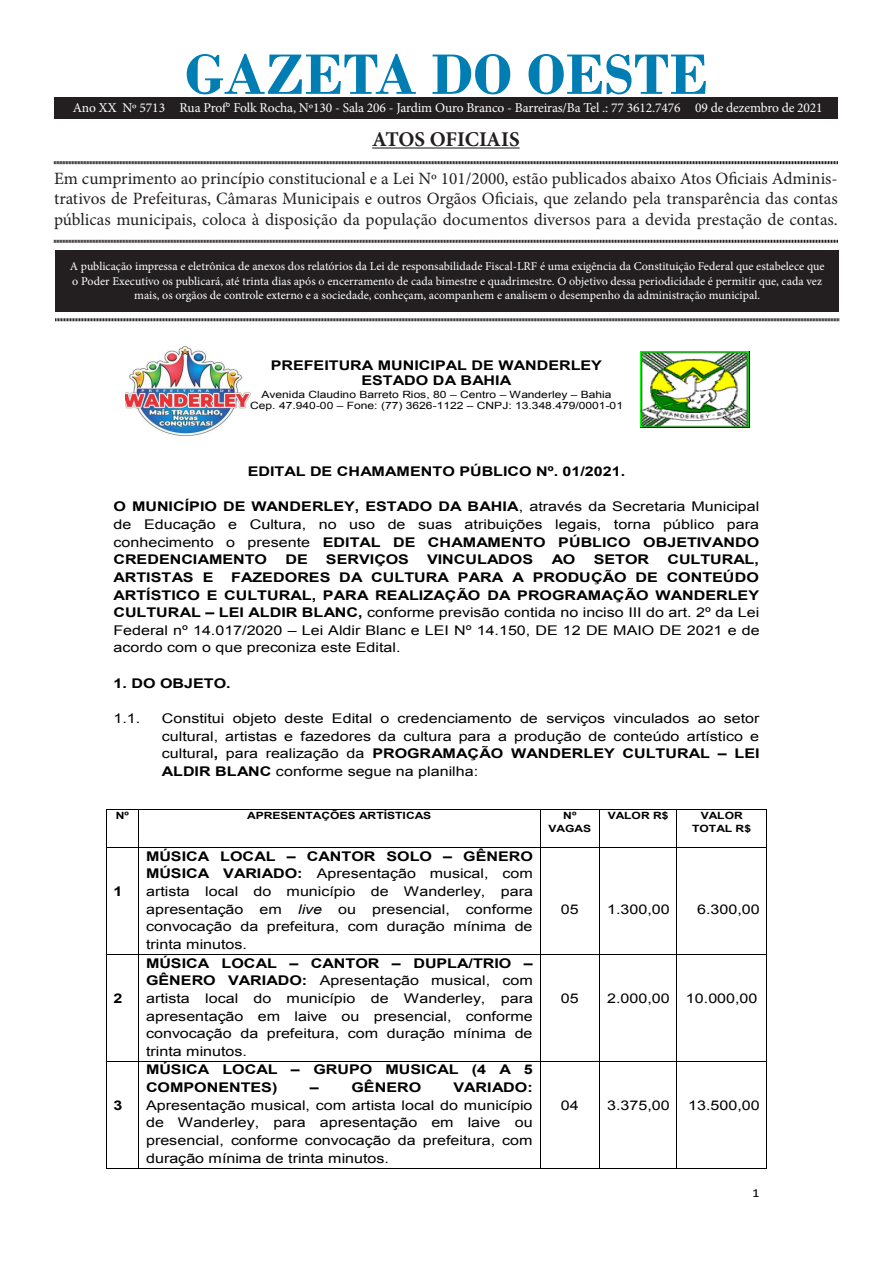
<style>
.page{position:relative;width:893px;height:1263px;background:#fff}
.page>*{position:absolute;margin:0;border:0;box-sizing:border-box;transform-origin:0 0}
.t1{font:700 60px "Bodoni";color:#007eb4}
.t2{font:700 21px "Minion Pro";letter-spacing:-.005em;color:#231f20}
.t3{font:17.25px/20.7px "Minion Pro";color:#231f20;text-align:justify}
.t4{font:13.5px "Minion Pro";letter-spacing:-.01em;color:#fff}
.t5{font:13.35px/17.7px "Arial";color:#000;text-align:justify;scale:1.2 1}
.t6{font:700 13.35px/15.3px "Arial";color:#000;text-align:center;scale:1.2 1}
.t7{font:700 13.35px "Arial";color:#000;scale:1.2 1}
.t8{font:12.3px "Calibri";color:#000;scale:1.2 1}
.t9{font:12px/14.4px "Minion Pro";color:#fff;text-align:center}
.t10{font:10.05px/11.7px "Arial";letter-spacing:.005em;color:#000;text-align:center;scale:1.2 1}
.t11{font:700 10.05px/13.4px "Arial";color:#000;text-align:center;scale:1.2 1}
.s1{font-style:inherit}
.s2{font-weight:700}
.s3{font-style:italic}
</style>
<div class="page">
<div style="left:55px;top:250px;width:784px;height:61px;background:#231f20"></div>
<hr style="left:372px;top:147px;width:148px;height:2px;background:#231f20">
<svg style="left:54px;top:161px;width:784px;height:4px;background:#908e8e"></svg>
<svg style="left:54px;top:239px;width:784px;height:4px;background:#908e8e"></svg>
<svg style="left:55px;top:318px;width:784px;height:4px;background:#908e8e"></svg>
<div style="left:54px;top:98px;width:784px;height:20px;background:#231f20"></div>
<img style="left:125px;top:346px;width:126px;height:90px">
<img style="left:641px;top:352px;width:108px;height:75px">
<hr style="left:107px;top:809px;width:31px;height:1px;background:#000">
<hr style="left:139px;top:809px;width:401px;height:1px;background:#000">
<hr style="left:540px;top:809px;width:59px;height:1px;background:#000">
<hr style="left:600px;top:809px;width:76px;height:1px;background:#000">
<hr style="left:677px;top:809px;width:89px;height:1px;background:#000">
<hr style="left:106px;top:810px;width:1px;height:37px;background:#000">
<hr style="left:138px;top:810px;width:1px;height:37px;background:#000">
<hr style="left:540px;top:810px;width:1px;height:37px;background:#000">
<hr style="left:599px;top:810px;width:1px;height:37px;background:#000">
<hr style="left:676px;top:810px;width:1px;height:37px;background:#000">
<hr style="left:766px;top:810px;width:1px;height:37px;background:#000">
<hr style="left:107px;top:847px;width:31px;height:1px;background:#000">
<hr style="left:139px;top:847px;width:401px;height:1px;background:#000">
<hr style="left:541px;top:847px;width:58px;height:1px;background:#000">
<hr style="left:600px;top:847px;width:76px;height:1px;background:#000">
<hr style="left:677px;top:847px;width:89px;height:1px;background:#000">
<hr style="left:106px;top:848px;width:1px;height:106px;background:#000">
<hr style="left:138px;top:848px;width:1px;height:106px;background:#000">
<hr style="left:540px;top:848px;width:1px;height:106px;background:#000">
<hr style="left:599px;top:848px;width:1px;height:106px;background:#000">
<hr style="left:676px;top:848px;width:1px;height:106px;background:#000">
<hr style="left:766px;top:848px;width:1px;height:106px;background:#000">
<hr style="left:107px;top:954px;width:31px;height:1px;background:#000">
<hr style="left:139px;top:954px;width:401px;height:1px;background:#000">
<hr style="left:541px;top:954px;width:58px;height:1px;background:#000">
<hr style="left:600px;top:954px;width:76px;height:1px;background:#000">
<hr style="left:677px;top:954px;width:89px;height:1px;background:#000">
<hr style="left:106px;top:955px;width:1px;height:106px;background:#000">
<hr style="left:138px;top:955px;width:1px;height:106px;background:#000">
<hr style="left:540px;top:955px;width:1px;height:106px;background:#000">
<hr style="left:599px;top:955px;width:1px;height:106px;background:#000">
<hr style="left:676px;top:955px;width:1px;height:106px;background:#000">
<hr style="left:766px;top:955px;width:1px;height:106px;background:#000">
<hr style="left:107px;top:1061px;width:31px;height:1px;background:#000">
<hr style="left:139px;top:1061px;width:401px;height:1px;background:#000">
<hr style="left:541px;top:1061px;width:58px;height:1px;background:#000">
<hr style="left:600px;top:1061px;width:76px;height:1px;background:#000">
<hr style="left:677px;top:1061px;width:89px;height:1px;background:#000">
<hr style="left:106px;top:1062px;width:1px;height:106px;background:#000">
<hr style="left:107px;top:1168px;width:31px;height:1px;background:#000">
<hr style="left:138px;top:1062px;width:1px;height:106px;background:#000">
<hr style="left:139px;top:1168px;width:401px;height:1px;background:#000">
<hr style="left:540px;top:1062px;width:1px;height:106px;background:#000">
<hr style="left:540px;top:1168px;width:59px;height:1px;background:#000">
<hr style="left:599px;top:1062px;width:1px;height:106px;background:#000">
<hr style="left:600px;top:1168px;width:76px;height:1px;background:#000">
<hr style="left:676px;top:1062px;width:1px;height:106px;background:#000">
<hr style="left:677px;top:1168px;width:89px;height:1px;background:#000">
<hr style="left:766px;top:1062px;width:1px;height:106px;background:#000">
<p class="t1" style="left:185px;top:39px;width:525px">GAZETA DO OESTE</p>
<p class="t2" style="left:372px;top:124px;width:149px">ATOS OFICIAIS</p>
<p class="t3" style="left:54px;top:168px;width:785px">Em cumprimento ao princípio constitucional e a Lei Nº 101/2000, estão publicados abaixo Atos Oficiais Adminis&shy;trativos de Prefeituras, Câmaras Municipais e outros Orgãos Oficiais, que zelando pela transparência das contas públicas municipais, coloca à disposição da população documentos diversos para a devida prestação de contas.</p>
<p class="t9" style="left:70px;top:259px;width:756px">A publicação impressa e eletrônica de anexos dos relatórios da Lei de responsabilidade Fiscal-LRF é uma exigência da Constituição Federal que estabelece que o Poder Executivo os publicará, até trinta dias após o encerramento de cada bimestre e quadrimestre. O objetivo dessa periodicidade é permitir que, cada vez mais, os orgãos de controle externo e a sociedade, conheçam, acompanhem e analisem o desempenho da administração municipal.</p>
<p class="t4" style="left:73px;top:98px;width:751px">Ano XX Nº 5713 Rua Prof° Folk Rocha, Nº130 - Sala 206 - Jardim Ouro Branco - Barreiras/Ba Tel .: 77 3612.7476 09 de dezembro de 2021</p>
<p class="t6" style="left:271px;top:358px;width:278px">PREFEITURA MUNICIPAL DE WANDERLEY<br>ESTADO DA BAHIA</p>
<p class="t10" style="left:250px;top:388px;width:312px">Avenida Claudino Barreto Rios, 80 <span class="s1">–</span> Centro <span class="s1">–</span> Wanderley <span class="s1">–</span> Bahia<br>Cep. 47.940-00 <span class="s1">–</span> Fone: (77) 3626-1122 <span class="s1">–</span> CNPJ: 13.348.479/0001-01</p>
<p class="t6" style="left:248px;top:464px;width:316px">EDITAL DE CHAMAMENTO PÚBLICO Nº. 01/2021.</p>
<p class="t5" style="left:113px;top:498px;width:540px"><span class="s2">O MUNICÍPIO DE WANDERLEY, ESTADO DA BAHIA</span>, através da Secretaria Municipal de Educação e Cultura, no uso de suas atribuições legais, torna público para conhecimento o presente <span class="s2">EDITAL DE CHAMAMENTO PÚBLICO OBJETIVANDO CREDENCIAMENTO</span></p>
<p class="t6" style="left:285px;top:552px;width:20px">DE</p>
<p class="t6" style="left:326px;top:552px;width:71px">SERVIÇOS</p>
<p class="t6" style="left:427px;top:552px;width:90px">VINCULADOS</p>
<p class="t6" style="left:552px;top:552px;width:21px">AO</p>
<p class="t6" style="left:594px;top:552px;width:48px">SETOR</p>
<p class="t6" style="left:667px;top:552px;width:78px">CULTURAL,</p>
<p class="t5" style="left:113px;top:568px;width:540px;text-indent:118px"><span class="s2">FAZEDORES DA CULTURA PARA A PRODUÇÃO DE CONTEÚDO ARTÍSTICO E CULTURAL, PARA REALIZAÇÃO DA PROGRAMAÇÃO WANDERLEY CULTURAL</span> <span class="s2">–</span> <span class="s2">LEI ALDIR BLANC,</span> conforme previsão contida no inciso III do art. 2º da Lei Federal nº 14.017/2020 <span class="s1">–</span> Lei Aldir Blanc e LEI Nº 14.150, DE 12 DE MAIO DE 2021 e de acordo com o que preconiza este Edital.</p>
<p class="t6" style="left:114px;top:676px;width:99px">1. DO OBJETO.</p>
<p class="t5" style="left:113px;top:710px;width:24px">1.1.</p>
<p class="t5" style="left:162px;top:710px;width:500px">Constitui objeto deste Edital o credenciamento de serviços vinculados ao setor cultural, artistas e fazedores da cultura para a produção de conteúdo artístico e cultural<span class="s2">,</span> para realização da <span class="s2">PROGRAMAÇÃO WANDERLEY CULTURAL</span> <span class="s2">–</span> <span class="s2">LEI ALDIR BLANC</span> conforme segue na planilha:</p>
<p class="t11" style="left:116px;top:809px;width:12px">Nº</p>
<p class="t11" style="left:247px;top:809px;width:155px">APRESENTAÇÕES ARTÍSTICAS</p>
<p class="t11" style="left:548px;top:809px;width:37px">Nº<br>VAGAS</p>
<p class="t11" style="left:608px;top:809px;width:52px">VALOR R$</p>
<p class="t11" style="left:692px;top:809px;width:51px">VALOR<br>TOTAL R$</p>
<p class="t6" style="left:113px;top:570px;width:85px">ARTISTAS E</p>
<p class="t6" style="left:113px;top:884px;width:9px">1</p>
<p class="t6" style="left:113px;top:991px;width:9px">2</p>
<p class="t6" style="left:113px;top:1097px;width:9px">3</p>
<p class="t5" style="left:146px;top:847px;width:324px"><span class="s2">MÚSICA LOCAL</span> <span class="s2">–</span> <span class="s2">CANTOR SOLO</span> <span class="s2">–</span> <span class="s2">GÊNERO MÚSICA VARIADO:</span> Apresentação musical, com artista local do município de Wanderley, para apresentação em <span class="s3">live</span> ou presencial, conforme convocação da prefeitura, com duração mínima de trinta minutos.</p>
<p class="t5" style="left:146px;top:954px;width:324px"><span class="s2">MÚSICA LOCAL</span> <span class="s2">–</span> <span class="s2">CANTOR</span> <span class="s2">–</span> <span class="s2">DUPLA/TRIO</span> <span class="s2">– </span><span class="s2">GÊNERO VARIADO:</span> Apresentação musical, com artista local do município de Wanderley, para apresentação em laive ou presencial, conforme convocação da prefeitura, com duração mínima de trinta minutos.</p>
<p class="t6" style="left:146px;top:1061px;width:324px;line-height:17.5px;text-align:left">MÚSICA LOCAL <span class="s1">–</span> GRUPO MUSICAL (4 A 5<br>COMPONENTES)</p>
<p class="t7" style="left:310px;top:1078px;width:9px">–</p>
<p class="t6" style="left:351px;top:1080px;width:60px">GÊNERO</p>
<p class="t5" style="left:146px;top:1078px;width:324px;text-indent:308px"><span class="s2">VARIADO:<br></span>Apresentação musical, com artista local do município de Wanderley, para apresentação em laive ou presencial, conforme convocação da prefeitura, com duração mínima de trinta minutos.</p>
<p class="t5" style="left:561px;top:900px;width:16px">05</p>
<p class="t5" style="left:607px;top:900px;width:54px">1.300,00</p>
<p class="t5" style="left:697px;top:900px;width:54px">6.300,00</p>
<p class="t5" style="left:561px;top:989px;width:16px">05</p>
<p class="t5" style="left:607px;top:989px;width:127px">2.000,00 10.000,00</p>
<p class="t5" style="left:561px;top:1096px;width:16px">04</p>
<p class="t5" style="left:607px;top:1096px;width:54px">3.375,00</p>
<p class="t5" style="left:688px;top:1096px;width:61px">13.500,00</p>
<p class="t8" style="left:752px;top:1184px;width:8px">1</p>
</div>
